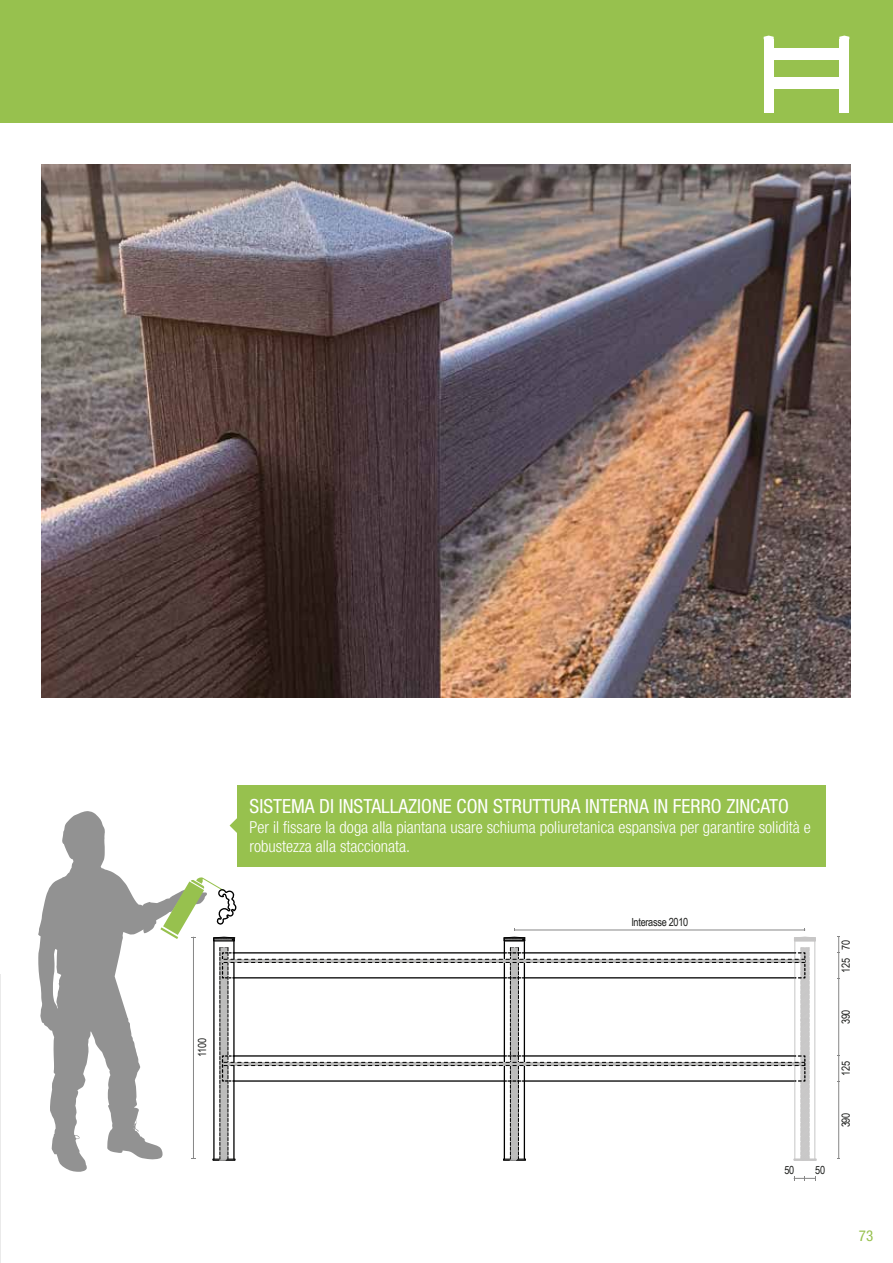
<style>
.page{position:relative;width:893px;height:1263px;background:#fff}
.page>*{position:absolute;margin:0;border:0;box-sizing:border-box;transform-origin:0 0}
.t1{font:condensed 19.5px "Helvetica Neue LT Std";color:#fff}
.t2{font:300 condensed 16.5px/19.8px "Helvetica Neue LT Std";color:#fff}
.t3{font:condensed 15px "Helvetica Neue LT Std";color:#97c14e}
.t4{font:11.25px "Arial Narrow";letter-spacing:-.025em;color:#1d1e1c}
</style>
<div class="page">
<hr style="left:0;top:975px;width:1px;height:288px;background:#eaeaea">
<div style="left:0;top:0;width:893px;height:122px;background:#97c14e"></div>
<hr style="left:504px;top:941px;width:1px;height:218px;background:#000">
<hr style="left:524px;top:941px;width:1px;height:218px;background:#000">
<hr style="left:213px;top:941px;width:2px;height:218px;background:#000">
<hr style="left:233px;top:941px;width:2px;height:218px;background:#000">
<svg style="left:504px;top:937px;width:22px;height:4px"></svg>
<hr style="left:795px;top:941px;width:1px;height:218px;background:#c7c6c6">
<hr style="left:815px;top:941px;width:1px;height:218px;background:#c7c6c6">
<svg style="left:794px;top:937px;width:22px;height:4px"></svg>
<svg style="left:213px;top:947px;width:604px;height:214px"></svg>
<hr style="left:838px;top:978px;width:1px;height:77px;background:#868686">
<svg style="left:837px;top:937px;width:3px;height:42px"></svg>
<hr style="left:838px;top:1082px;width:1px;height:76px;background:#868686">
<svg style="left:837px;top:1055px;width:3px;height:27px"></svg>
<hr style="left:193px;top:937px;width:1px;height:221px;background:#868686">
<hr style="left:515px;top:930px;width:290px;height:1px;background:#868686">
<svg style="left:794px;top:1176px;width:22px;height:5px"></svg>
<svg style="left:38px;top:811px;width:125px;height:361px;fill:#929292"></svg>
<svg style="left:160px;top:877px;width:76px;height:64px"></svg>
<div style="left:764px;top:39px;width:9px;height:74px;background:#fff"></div>
<svg style="left:764px;top:36px;width:10px;height:3px"></svg>
<div style="left:839px;top:39px;width:10px;height:74px;background:#fff"></div>
<svg style="left:839px;top:36px;width:10px;height:3px"></svg>
<div style="left:773px;top:77px;width:67px;height:12px;background:#fff"></div>
<div style="left:773px;top:48px;width:67px;height:12px;background:#fff"></div>
<div style="left:237px;top:785px;width:588px;height:81px;background:#97c14e"></div>
<svg style="left:230px;top:818px;width:7px;height:15px"></svg>
<img style="left:42px;top:165px;width:808px;height:532px">
<p class="t4" style="left:194px;top:1057px;width:20px;rotate:-90deg">1100</p>
<p class="t1" style="left:250px;top:794px;width:541px">SISTEMA DI INSTALLAZIONE CON STRUTTURA INTERNA IN FERRO ZINCATO</p>
<p class="t2" style="left:250px;top:817px;width:563px">Per il fissare la doga alla piantana usare schiuma poliuretanica espansiva per garantire solidità e robustezza alla staccionata.</p>
<p class="t4" style="left:631px;top:914px;width:59px">Interasse 2010</p>
<p class="t4" style="left:784px;top:1162px;width:11px">50</p>
<p class="t4" style="left:815px;top:1162px;width:11px">50</p>
<p class="t4" style="left:838px;top:950px;width:11px;rotate:-90deg">70</p>
<p class="t4" style="left:838px;top:973px;width:16px;rotate:-90deg">125</p>
<p class="t4" style="left:838px;top:1024px;width:16px;rotate:-90deg">390</p>
<p class="t4" style="left:838px;top:1076px;width:16px;rotate:-90deg">125</p>
<p class="t4" style="left:838px;top:1127px;width:16px;rotate:-90deg">390</p>
<p class="t3" style="left:859px;top:1226px;width:16px">73</p>
</div>
